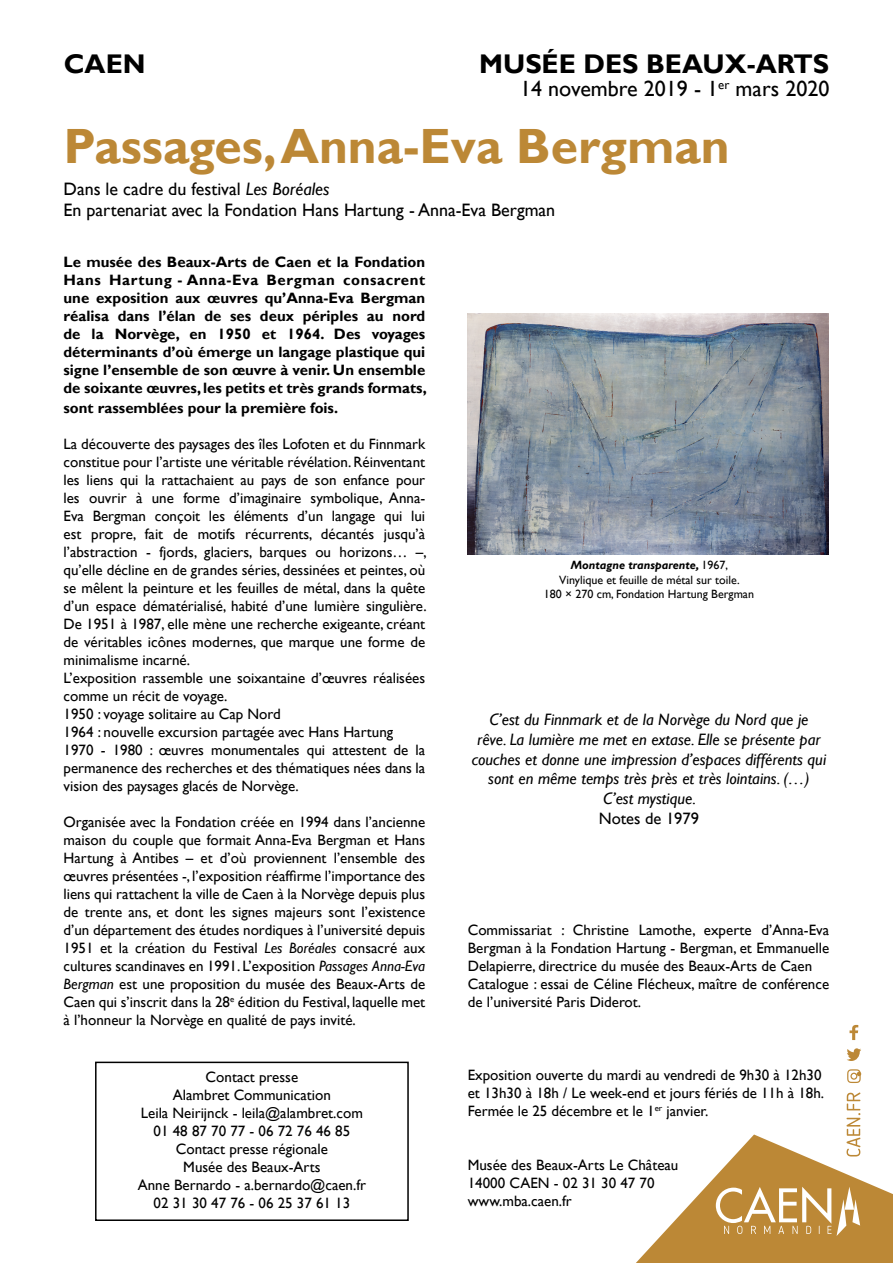
<style>
.page{position:relative;width:893px;height:1263px;background:#fff}
.page>*{position:absolute;margin:0;border:0;box-sizing:border-box;transform-origin:0 0}
.t1{font:700 49.5px "Gill Sans";color:#bc8836}
.t2{font:700 27px "Gill Sans";color:#000}
.t3{font:22.05px "Gill Sans";color:#000}
.t4{font:18px/21.6px "Gill Sans";color:#000}
.t5{font:italic 16.5px/19.8px "Gill Sans";color:#000;text-align:center}
.t6{font:16.5px "Gill Sans";color:#000}
.t7{font:15px/18px "Gill Sans";color:#000}
.t8{font:700 15px/18px "Gill Sans";color:#000;text-align:justify}
.t9{font:12px/14.4px "Gill Sans";color:#000;text-align:center}
.s1{font-style:italic}
.s2{font-weight:700;font-style:italic}
</style>
<div class="page">
<img style="left:468px;top:313px;width:360px;height:242px">
<svg style="left:636px;top:1092px;width:257px;height:171px"></svg>
<svg style="left:849px;top:1025px;width:9px;height:15px"></svg>
<svg style="left:847px;top:1048px;width:14px;height:13px"></svg>
<svg style="left:847px;top:1069px;width:14px;height:14px"></svg>
<div style="left:95px;top:1061px;width:314px;height:160px;border:2px solid #000"></div>
<h2 class="t2" style="left:64px;top:47px;width:83px">CAEN</h2>
<h2 class="t2" style="left:479px;top:47px;width:351px">MUSÉE DES BEAUX-ARTS</h2>
<h3 class="t3" style="left:520px;top:76px;width:311px">14 novembre 2019 - 1<sup>er</sup> mars 2020</h3>
<h1 class="t1" style="left:64px;top:117px;width:668px">Passages, Anna-Eva Bergman</h1>
<p class="t4" style="left:64px;top:178px;width:493px">Dans le cadre du festival <span class="s1">Les Boréales<br></span>En partenariat avec la Fondation Hans Hartung - Anna-Eva Bergman</p>
<p class="t8" style="left:64px;top:253px;width:365px">Le musée des Beaux-Arts de Caen et la Fondation Hans Hartung - Anna-Eva Bergman consacrent une exposition aux œuvres qu’Anna-Eva Bergman réalisa dans l’élan de ses deux périples au nord de la Norvège, en 1950 et 1964. Des voyages déterminants d’où émerge un langage plastique qui signe l’ensemble de son œuvre à venir. Un ensemble de soixante œuvres, les petits et très grands formats,</p>
<p class="t8" style="left:64px;top:399px;width:276px">sont rassemblées pour la première fois.</p>
<p class="t7" style="left:64px;top:435px;width:365px">La découverte des paysages des îles Lofoten et du Finnmark constitue pour l’artiste une véritable révélation. Réinventant les liens qui la rattachaient au pays de son enfance pour les ouvrir à une forme d’imaginaire symbolique, Anna-Eva Bergman conçoit les éléments d’un langage qui lui est propre, fait de motifs récurrents, décantés jusqu’à l’abstraction - fjords, glaciers, barques ou horizons… –, qu’elle décline en de grandes séries, dessinées et peintes, où se mêlent la peinture et les feuilles de métal, dans la quête d’un espace dématérialisé, habité d’une lumière singulière.<br>De 1951 à 1987, elle mène une recherche exigeante, créant de véritables icônes modernes, que marque une forme de minimalisme incarné.<br>L’exposition rassemble une soixantaine d’œuvres réalisées comme un récit de voyage.<br>1950 : voyage solitaire au Cap Nord<br>1964 : nouvelle excursion partagée avec Hans Hartung 1970 - 1980 : œuvres monumentales qui attestent de la permanence des recherches et des thématiques nées dans la vision des paysages glacés de Norvège.</p>
<p class="t7" style="left:64px;top:813px;width:363px;text-align:justify">Organisée avec la Fondation créée en 1994 dans l’ancienne maison du couple que formait Anna-Eva Bergman et Hans Hartung à Antibes – et d’où proviennent l’ensemble des œuvres présentées -, l’exposition réaffirme l’importance des liens qui rattachent la ville de Caen à la Norvège depuis plus de trente ans, et dont les signes majeurs sont l’existence d’un département des études nordiques à l’université depuis 1951 et la création du Festival <span class="s1">Les Boréales</span> consacré aux cultures scandinaves en 1991. L’exposition <span class="s1">Passages Anna-Eva Bergman</span> est une proposition du musée des Beaux-Arts de Caen qui s’inscrit dans la 28<sup>e</sup> édition du Festival, laquelle met à l’honneur la Norvège en qualité de pays invité.</p>
<p class="t7" style="left:138px;top:1068px;width:230px;text-align:center">Contact presse<br>Alambret Communication<br>Leila Neirijnck - leila@alambret.com<br>01 48 87 70 77 - 06 72 76 46 85<br>Contact presse régionale<br>Musée des Beaux-Arts<br>Anne Bernardo - a.bernardo@caen.fr<br>02 31 30 47 76 - 06 25 37 61 13</p>
<p class="t9" style="left:544px;top:558px;width:212px"><span class="s2">Montagne transparente,</span> 1967,<br>Vinylique et feuille de métal sur toile.<br>180 × 270 cm, Fondation Hartung Bergman</p>
<p class="t5" style="left:472px;top:710px;width:356px">C’est du Finnmark et de la Norvège du Nord que je<br>rêve. La lumière me met en extase. Elle se présente par couches et donne une impression d’espaces différents qui sont en même temps très près et très lointains. (…)<br>C’est mystique.</p>
<p class="t6" style="left:599px;top:809px;width:102px">Notes de 1979</p>
<p class="t7" style="left:468px;top:921px;width:363px">Commissariat : Christine Lamothe, experte d’Anna-Eva Bergman à la Fondation Hartung - Bergman, et Emmanuelle Delapierre, directrice du musée des Beaux-Arts de Caen Catalogue : essai de Céline Flécheux, maître de conférence de l’université Paris Diderot.</p>
<p class="t7" style="left:468px;top:1066px;width:358px">Exposition ouverte du mardi au vendredi de 9h30 à 12h30 et 13h30 à 18h / Le week-end et jours fériés de 11h à 18h.<br>Fermée le 25 décembre et le 1<sup>er</sup> janvier.</p>
<p class="t7" style="left:468px;top:1156px;width:212px">Musée des Beaux-Arts Le Château<br>14000 CAEN - 02 31 30 47 70 www.mba.caen.fr</p>
</div>
